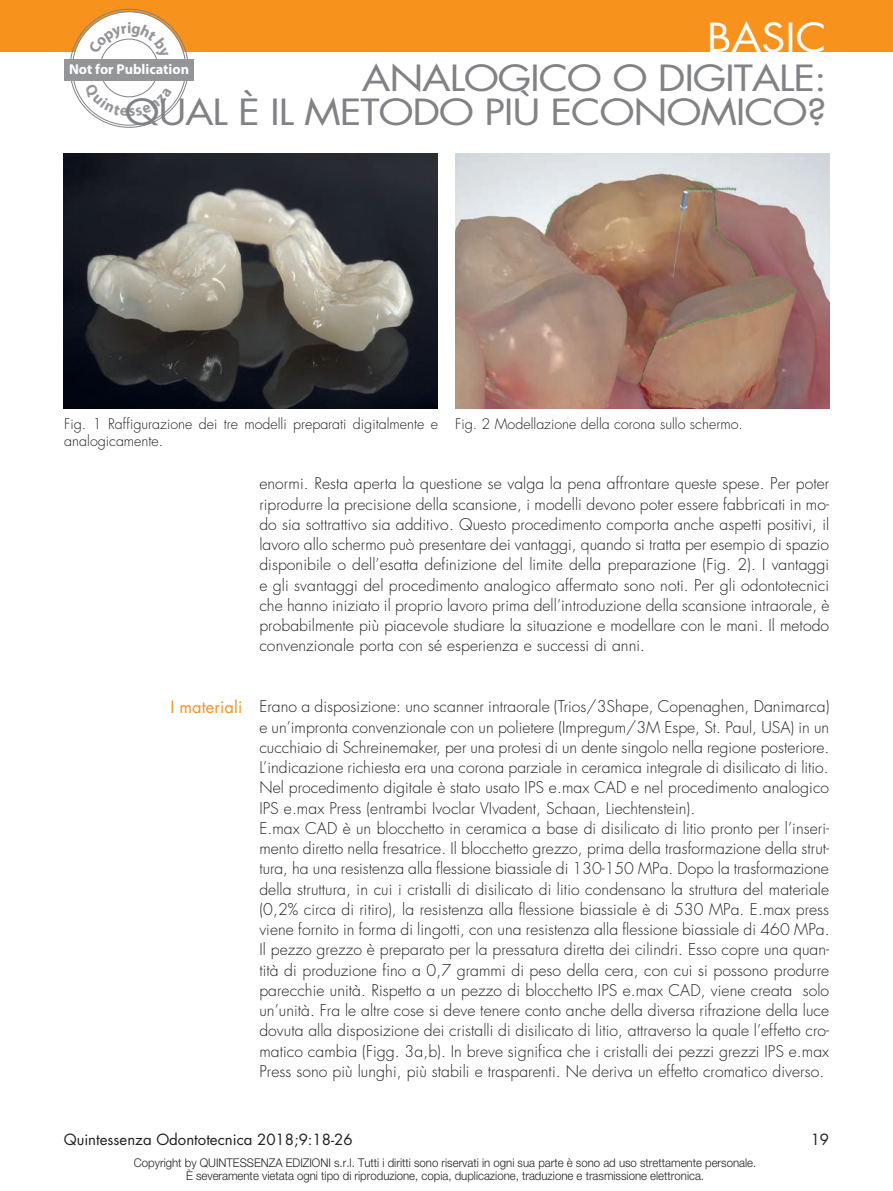
<style>
.page{position:relative;width:893px;height:1191px;background:#fff}
.page>*{position:absolute;margin:0;border:0;box-sizing:border-box;transform-origin:0 0}
.t1{font:39px "Futura Std";color:#fff;scale:1.1 1}
.t2{font:35.1px/34.5px "Futura Std";letter-spacing:-.03em;color:#808285;text-align:right;scale:1.17 1}
.t3{font:16.5px "Futura Std";letter-spacing:.005em;color:#f7931d}
.t4{font:300 15.75px/20.2px "Futura Std";letter-spacing:.005em;color:#231f20;text-align:justify}
.t5{font:15px "Futura Std";color:#231f20}
.t6{font:300 14.25px/17.2px "Futura Std";color:#231f20}
.t7{font:700 14.25px "Myriad Pro";color:#fff}
.t8{font:300 12px/13.5px "Helvetica Neue LT Std";color:#231f20;text-align:center;scale:.95 1}
</style>
<div class="page">
<div style="left:0;top:0;width:893px;height:52px;background:#f7931d"></div>
<div style="left:72px;top:12px;width:114px;height:113px;background:#fff;border-radius:50%"></div>
<div style="left:64px;top:59px;width:130px;height:22px;background:#939598"></div>
<img style="left:64px;top:153px;width:374px;height:255px">
<img style="left:455px;top:153px;width:374px;height:255px">
<svg style="left:83px;top:83px;width:89px;height:33px"></svg>
<svg style="left:88px;top:22px;width:81px;height:37px"></svg>
<h1 class="t1" style="left:707px;top:13px;width:110px">BASIC</h1>
<h2 class="t2" style="left:124px;top:61px;width:602px">ANALOGICO O DIGITALE:<br>QUAL È IL METODO PIÙ ECONOMICO?</h2>
<p class="t7" style="left:69px;top:60px;width:121px">Not for Publication</p>
<p class="t6" style="left:64px;top:415px;width:375px">Fig. 1 Raffigurazione dei tre modelli preparati digitalmente e analogicamente.</p>
<p class="t6" style="left:455px;top:415px;width:289px">Fig. 2 Modellazione della corona sullo schermo.</p>
<p class="t3" style="left:170px;top:696px;width:74px">I materiali</p>
<p class="t4" style="left:259px;top:474px;width:572px">enormi. Resta aperta la questione se valga la pena affrontare queste spese. Per poter riprodurre la precisione della scansione, i modelli devono poter essere fabbricati in mo&shy;do sia sottrattivo sia additivo. Questo procedimento comporta anche aspetti positivi, il lavoro allo schermo può presentare dei vantaggi, quando si tratta per esempio di spazio disponibile o dell’esatta definizione del limite della preparazione (Fig. 2). I vantaggi e gli svantaggi del procedimento analogico affermato sono noti. Per gli odontotecnici che hanno iniziato il proprio lavoro prima dell’introduzione della scansione intraorale, è probabilmente più piacevole studiare la situazione e modellare con le mani. Il metodo convenzionale porta con sé esperienza e successi di anni.</p>
<p class="t4" style="left:259px;top:697px;width:572px;text-align:left">Erano a disposizione: uno scanner intraorale (Trios/3Shape, Copenaghen, Danimarca) e un’impronta convenzionale con un polietere (Impregum/3M Espe, St. Paul, USA) in un cucchiaio di Schreinemaker, per una protesi di un dente singolo nella regione posteriore.<br>L’indicazione richiesta era una corona parziale in ceramica integrale di disilicato di litio.<br>Nel procedimento digitale è stato usato IPS e.max CAD e nel procedimento analogico IPS e.max Press (entrambi Ivoclar VIvadent, Schaan, Liechtenstein).<br>E.max CAD è un blocchetto in ceramica a base di disilicato di litio pronto per l’inseri&shy;mento diretto nella fresatrice. Il blocchetto grezzo, prima della trasformazione della strut&shy;tura, ha una resistenza alla flessione biassiale di 130-150 MPa. Dopo la trasformazione della struttura, in cui i cristalli di disilicato di litio condensano la struttura del materiale (0,2% circa di ritiro), la resistenza alla flessione biassiale è di 530 MPa. E.max press viene fornito in forma di lingotti, con una resistenza alla flessione biassiale di 460 MPa.<br>Il pezzo grezzo è preparato per la pressatura diretta dei cilindri. Esso copre una quan&shy;tità di produzione fino a 0,7 grammi di peso della cera, con cui si possono produrre parecchie unità. Rispetto a un pezzo di blocchetto IPS e.max CAD, viene creata solo un’unità. Fra le altre cose si deve tenere conto anche della diversa rifrazione della luce dovuta alla disposizione dei cristalli di disilicato di litio, attraverso la quale l’effetto cro&shy;matico cambia (Figg. 3a,b). In breve significa che i cristalli dei pezzi grezzi IPS e.max Press sono più lunghi, più stabili e trasparenti. Ne deriva un effetto cromatico diverso.</p>
<p class="t5" style="left:64px;top:1129px;width:290px">Quintessenza Odontotecnica 2018;9:18-26</p>
<p class="t5" style="left:811px;top:1129px;width:20px">19</p>
<p class="t8" style="left:134px;top:1155px;width:657px">Copyright by QUINTESSENZA EDIZIONI s.r.l. Tutti i diritti sono riservati in ogni sua parte è sono ad uso strettamente personale.<br>È severamente vietata ogni tipo di riproduzione, copia, duplicazione, traduzione e trasmissione elettronica.</p>
</div>
